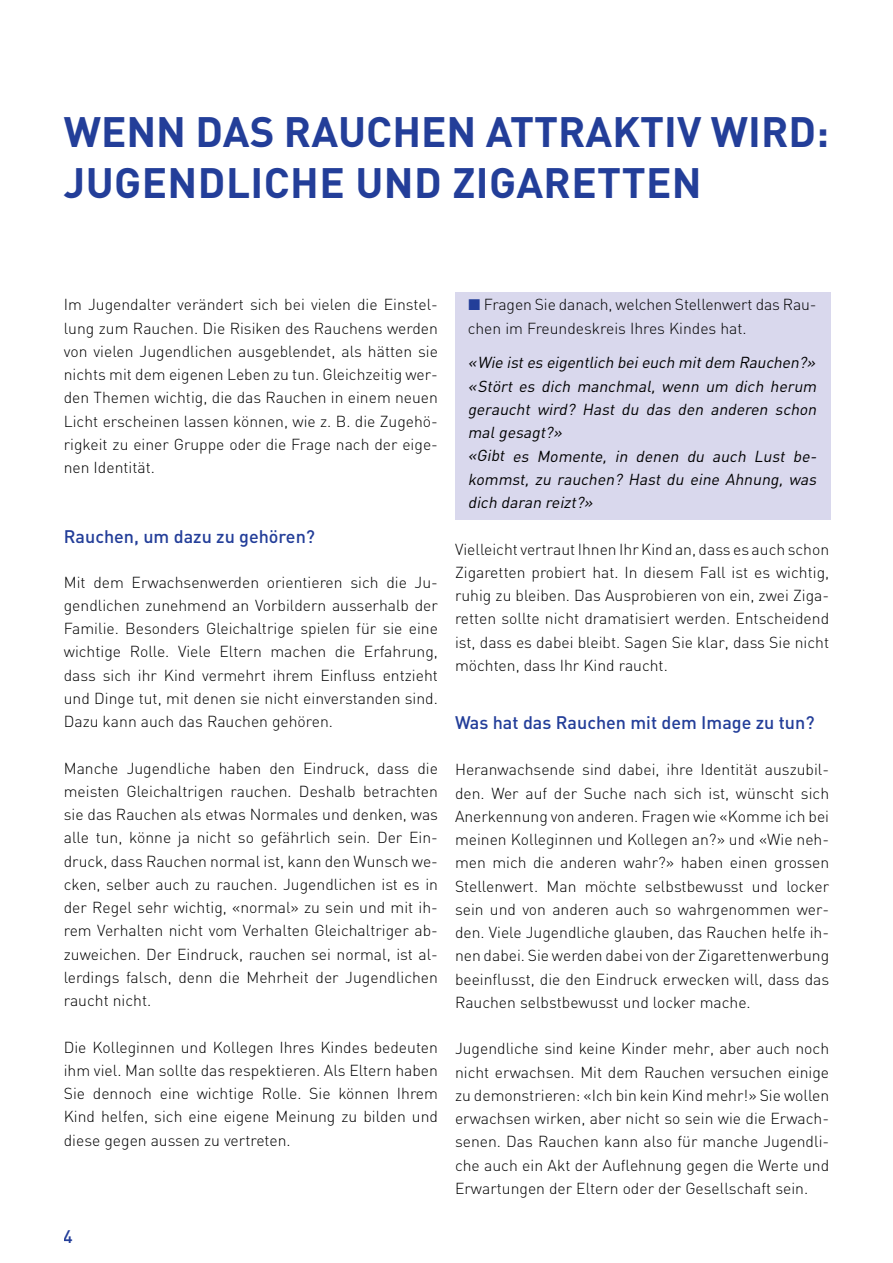
<style>
.page{position:relative;width:893px;height:1263px;background:#fff}
.page>*{position:absolute;margin:0;border:0;box-sizing:border-box;transform-origin:0 0}
.t1{font:700 42px/50.4px "DIN";color:#233e99}
.t2{font:500 18px "DIN";color:#233e99}
.t3{font:300 15.75px/23.2px "DIN";color:#000;text-align:justify}
.t4{font:italic 15.75px/23.2px "DIN";color:#000}
.s1{font-family:"European Pi Three";font-weight:400;color:#233e99}
</style>
<div class="page">
<div style="left:455px;top:292px;width:375px;height:227px;background:#d9d8ed"></div>
<h1 class="t1" style="left:64px;top:105px;width:767px">WENN DAS RAUCHEN ATTRAKTIV WIRD:<br>JUGENDLICHE UND ZIGARETTEN</h1>
<p class="t3" style="left:64px;top:293px;width:376px">Im Jugendalter verändert sich bei vielen die Einstel&shy;lung zum Rauchen. Die Risiken des Rauchens werden von vielen Jugendlichen ausgeblendet, als hätten sie nichts mit dem eigenen Leben zu tun. Gleichzeitig wer&shy;den Themen wichtig, die das Rauchen in einem neuen Licht erscheinen lassen können, wie z. B. die Zugehö&shy;rigkeit zu einer Gruppe oder die Frage nach der eige&shy;nen Identität.</p>
<p class="t2" style="left:64px;top:525px;width:253px">Rauchen, um dazu zu gehören?</p>
<p class="t3" style="left:64px;top:570px;width:376px">Mit dem Erwachsenwerden orientieren sich die Ju&shy;gendlichen zunehmend an Vorbildern ausserhalb der Familie. Besonders Gleichaltrige spielen für sie eine wichtige Rolle. Viele Eltern machen die Erfahrung, dass sich ihr Kind vermehrt ihrem Einfluss entzieht und Dinge tut, mit denen sie nicht einverstanden sind.<br>Dazu kann auch das Rauchen gehören.</p>
<p class="t3" style="left:64px;top:756px;width:376px">Manche Jugendliche haben den Eindruck, dass die meisten Gleichaltrigen rauchen. Deshalb betrachten sie das Rauchen als etwas Normales und denken, was alle tun, könne ja nicht so gefährlich sein. Der Ein&shy;druck, dass Rauchen normal ist, kann den Wunsch we&shy;cken, selber auch zu rauchen. Jugendlichen ist es in der Regel sehr wichtig, «normal» zu sein und mit ih&shy;rem Verhalten nicht vom Verhalten Gleichaltriger ab&shy;zuweichen. Der Eindruck, rauchen sei normal, ist al&shy;lerdings falsch, denn die Mehrheit der Jugendlichen raucht nicht.</p>
<p class="t3" style="left:64px;top:1035px;width:376px">Die Kolleginnen und Kollegen Ihres Kindes bedeuten ihm viel. Man sollte das respektieren. Als Eltern haben Sie dennoch eine wichtige Rolle. Sie können Ihrem Kind helfen, sich eine eigene Meinung zu bilden und diese gegen aussen zu vertreten.</p>
<p class="t2" style="left:64px;top:1225px;width:11px">4</p>
<p class="t3" style="left:468px;top:293px;width:350px"><span class="s1">L</span> Fragen Sie danach, welchen Stellenwert das Rau&shy;chen im Freundeskreis Ihres Kindes hat.</p>
<p class="t4" style="left:468px;top:351px;width:354px">«Wie istes eigentlich beieuch mitdem Rauchen?» «Stört es dich manchmal, wenn um dich herum geraucht wird? Hast du das den anderen schon malgesagt?»<br>«Gibt es Momente, in denen du auch Lust be&shy;kommst, zu rauchen? Hast du eine Ahnung, was dich daran reizt?»</p>
<p class="t3" style="left:455px;top:537px;width:376px">Vielleicht vertraut Ihnen Ihr Kind an, dass es auch schon Zigaretten probiert hat. In diesem Fall ist es wichtig, ruhig zu bleiben. Das Ausprobieren von ein, zwei Ziga&shy;retten sollte nicht dramatisiert werden. Entscheidend ist, dass es dabei bleibt. Sagen Sie klar, dass Sie nicht möchten, dass Ihr Kind raucht.</p>
<p class="t2" style="left:455px;top:711px;width:361px">Was hat das Rauchen mit dem Image zu tun?</p>
<p class="t3" style="left:455px;top:758px;width:376px">Heranwachsende sind dabei, ihre Identität auszubil&shy;den. Wer auf der Suche nach sich ist, wünscht sich Anerkennung von anderen. Fragen wie «Komme ich bei meinen Kolleginnen und Kollegen an?» und «Wie neh&shy;men mich die anderen wahr?» haben einen grossen Stellenwert. Man möchte selbstbewusst und locker sein und von anderen auch so wahrgenommen wer&shy;den. Viele Jugendliche glauben, das Rauchen helfe ih&shy;nen dabei. Sie werden dabei von der Zigarettenwerbung beeinflusst, die den Eindruck erwecken will, dass das Rauchen selbstbewusst und locker mache.</p>
<p class="t3" style="left:455px;top:1037px;width:376px">Jugendliche sind keine Kinder mehr, aber auch noch nicht erwachsen. Mit dem Rauchen versuchen einige zu demonstrieren: «Ich bin kein Kind mehr!» Sie wollen erwachsen wirken, aber nicht so sein wie die Erwach&shy;senen. Das Rauchen kann also für manche Jugendli&shy;che auch ein Akt der Auflehnung gegen die Werte und Erwartungen der Eltern oder der Gesellschaft sein.</p>
</div>
